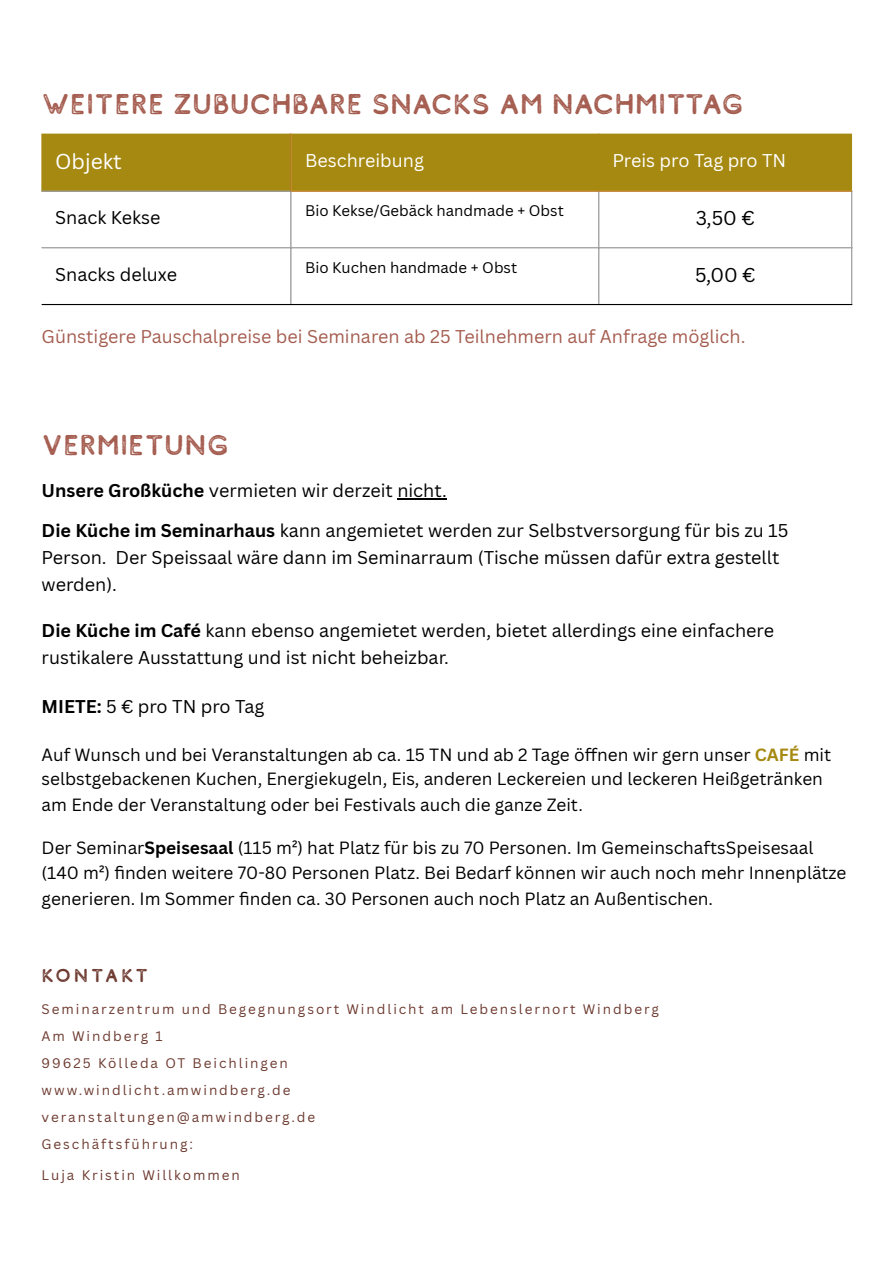
<style>
.page{position:relative;width:894px;height:1263px;background:#fff}
.page>*{position:absolute;margin:0;border:0;box-sizing:border-box;transform-origin:0 0}
.t1{font:28.5px "Comodo Stamp";color:#a55d50}
.t2{font:21px "Canva Sans";color:#fff}
.t3{font:19.5px "Canva Sans";color:#000}
.t4{font:18.75px "Comodo Stamp";letter-spacing:.1em;color:#6d3a30}
.t5{font:18px/27px "Canva Sans";color:#000}
.t6{font:18px "Canva Sans";color:#a55d50}
.t7{font:18px "Canva Sans";color:#fff}
.t8{font:17.25px/25.3px "Canva Sans";color:#000}
.t9{font:15px "Canva Sans";color:#000}
.t10{font:13.5px "Canva Sans";letter-spacing:.145em;color:#6d3a30}
.s1{font-weight:700}
.s2{font-weight:700;color:#a68911}
</style>
<div class="page">
<hr style="left:397px;top:498px;width:50px;height:1px;background:#000">
<div style="left:42px;top:134px;width:809px;height:57px;background:#a68911"></div>
<hr style="left:290px;top:134px;width:1px;height:57px;background:#d68c37">
<hr style="left:290px;top:191px;width:562px;height:1px;background:#d68c37">
<hr style="left:290px;top:192px;width:1px;height:112px;background:#9f9f9f">
<hr style="left:598px;top:192px;width:1px;height:112px;background:#9f9f9f">
<hr style="left:851px;top:192px;width:1px;height:112px;background:#9f9f9f">
<hr style="left:42px;top:191px;width:248px;height:1px;background:#9f9f9f">
<hr style="left:42px;top:247px;width:810px;height:1px;background:#9f9f9f">
<hr style="left:42px;top:304px;width:810px;height:1px;background:#000">
<h3 class="t1" style="left:42px;top:88px;width:702px">WEITERE ZUBUCHBARE SNACKS AM NACHMITTAG</h3>
<p class="t2" style="left:55px;top:146px;width:68px">Objekt</p>
<p class="t7" style="left:305px;top:147px;width:120px">Beschreibung</p>
<p class="t7" style="left:612px;top:147px;width:175px">Preis pro Tag pro TN</p>
<p class="t5" style="left:55px;top:204px;width:107px">Snack Kekse</p>
<p class="t9" style="left:305px;top:200px;width:260px">Bio Kekse/Gebäck handmade + Obst</p>
<p class="t3" style="left:695px;top:205px;width:61px">3,50 €</p>
<p class="t5" style="left:55px;top:261px;width:123px">Snacks deluxe</p>
<p class="t9" style="left:305px;top:257px;width:214px">Bio Kuchen handmade + Obst</p>
<p class="t3" style="left:694px;top:261px;width:62px">5,00 €</p>
<p class="t6" style="left:42px;top:324px;width:705px">Günstigere Pauschalpreise bei Seminaren ab 25 Teilnehmern auf Anfrage möglich.</p>
<h3 class="t1" style="left:42px;top:429px;width:188px">VERMIETUNG</h3>
<p class="t5" style="left:42px;top:477px;width:407px"><span class="s1">Unsere Großküche</span> vermieten wir derzeit nicht.</p>
<p class="t5" style="left:42px;top:516px;width:748px"><span class="s1">Die Küche im Seminarhaus</span> kann angemietet werden zur Selbstversorgung für bis zu 15<br>Person. Der Speissaal wäre dann im Seminarraum (Tische müssen dafür extra gestellt werden).</p>
<p class="t5" style="left:42px;top:616px;width:733px"><span class="s1">Die Küche im Café</span> kann ebenso angemietet werden, bietet allerdings eine einfachere rustikalere Ausstattung und ist nicht beheizbar.</p>
<p class="t5" style="left:42px;top:693px;width:224px"><span class="s1">MIETE:</span> 5 € pro TN pro Tag</p>
<p class="t8" style="left:42px;top:741px;width:790px">Auf Wunsch und bei Veranstaltungen ab ca. 15 TN und ab 2 Tage öffnen wir gern unser <span class="s2">CAFÉ</span> mit selbstgebackenen Kuchen, Energiekugeln, Eis, anderen Leckereien und leckeren Heißgetränken am Ende der Veranstaltung oder bei Festivals auch die ganze Zeit.</p>
<p class="t8" style="left:42px;top:835px;width:806px">Der Seminar<span class="s1">Speisesaal</span> (115 m²) hat Platz für bis zu 70 Personen. Im GemeinschaftsSpeisesaal (140 m²) fi nden weitere 70-80 Personen Platz. Bei Bedarf können wir auch noch mehr Innenplätze generieren. Im Sommer fi nden ca. 30 Personen auch noch Platz an Außentischen.</p>
<p class="t4" style="left:42px;top:965px;width:108px">KONTAKT</p>
<p class="t10" style="left:42px;top:999px;width:618px">Seminarzentrum und Begegnungsort Windlicht am Lebenslernort Windberg</p>
<p class="t10" style="left:42px;top:1026px;width:122px">Am Windberg 1</p>
<p class="t10" style="left:42px;top:1053px;width:248px">99625 Kölleda OT Beichlingen</p>
<p class="t10" style="left:42px;top:1080px;width:250px">www.windlicht.amwindberg.de</p>
<p class="t10" style="left:42px;top:1107px;width:275px">veranstaltungen@amwindberg.de</p>
<p class="t10" style="left:42px;top:1134px;width:153px">Geschäftsführung:</p>
<p class="t10" style="left:42px;top:1166px;width:199px">Luja Kristin Willkommen</p>
</div>
